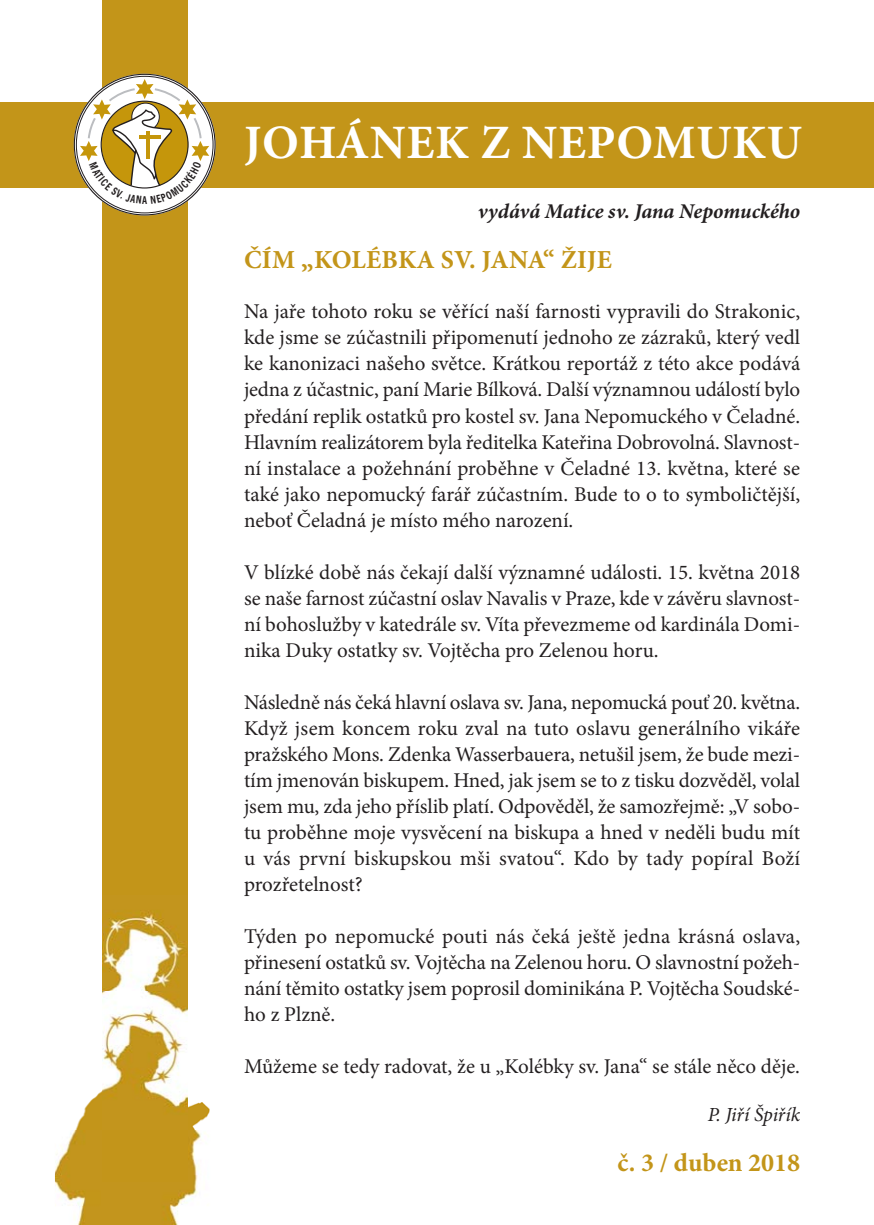
<style>
.page{position:relative;width:874px;height:1225px;background:#fff}
.page>*{position:absolute;margin:0;border:0;box-sizing:border-box;transform-origin:0 0}
.t1{font:700 48px "Minion Pro";letter-spacing:.015em;color:#fff}
.t2{font:700 26px "Minion Pro";letter-spacing:.005em;color:#c39519}
.t3{font:21px/26px "Minion Pro";color:#231f20;text-align:justify}
.t4{font:italic 700 21px "Minion Pro";color:#231f20}
.t5{font:italic 20px "Minion Pro";letter-spacing:-.01em;color:#231f20}
.t6{font:700 11px "Heidelberg Gothic CE Prop";color:#231f20;scale:.75 1}
</style>
<div class="page">
<div style="left:0;top:102px;width:873px;height:85px;background:#c39519"></div>
<div style="left:102px;top:0;width:85px;height:1181px;background:#c39519"></div>
<svg style="left:74px;top:74px;width:141px;height:141px"></svg>
<img style="left:55px;top:895px;width:155px;height:330px">
<img style="left:102px;top:1129px;width:85px;height:52px">
<svg style="left:80px;top:79px;width:129px;height:125px"></svg>
<p class="t6" style="left:142px;top:196px;width:8px">A</p>
<h1 class="t1" style="left:244px;top:114px;width:558px">JOHÁNEK Z NEPOMUKU</h1>
<p class="t4" style="left:477px;top:198px;width:324px">vydává Matice sv. Jana Nepomuckého</p>
<p class="t2" style="left:244px;top:244px;width:369px">ČÍM „KOLÉBKA SV. JANA“ ŽIJE</p>
<p class="t3" style="left:244px;top:301px;width:557px">Na jaře tohoto roku se věřící naší farnosti vypravili do Strakonic, kde jsme se zúčastnili připomenutí jednoho ze zázraků, který vedl ke kanonizaci našeho světce. Krátkou reportáž z této akce podává jedna z účastnic, paní Marie Bílková. Další významnou událostí bylo předání replik ostatků pro kostel sv. Jana Nepomuckého v Čeladné.<br>Hlavním realizátorem byla ředitelka Kateřina Dobrovolná. Slavnost - ní instalace a požehnání proběhne v Čeladné 13. května, které se také jako nepomucký farář zúčastním. Bude to o to symboličtější, neboť Čeladná je místo mého narození.</p>
<p class="t3" style="left:244px;top:561px;width:557px">V blízké době nás čekají další významné události. 15. května 2018 se naše farnost zúčastní oslav Navalis v Praze, kde v závěru slavnost - ní bohoslužby v katedrále sv. Víta převezmeme od kardinála Domi - nika Duky ostatky sv. Vojtěcha pro Zelenou horu.</p>
<p class="t3" style="left:244px;top:691px;width:557px">Následně nás čeká hlavní oslava sv. Jana, nepomucká pouť 20. května.<br>Když jsem koncem roku zval na tuto oslavu generálního vikáře pražského Mons. Zdenka Wasserbauera, netušil jsem, že bude mezi - tím jmenován biskupem. Hned, jak jsem se to z tisku dozvěděl, volal jsem mu, zda jeho příslib platí. Odpověděl, že samozřejmě: „V sobo - tu proběhne moje vysvěcení na biskupa a hned v neděli budu mít u vás první biskupskou mši svatou“. Kdo by tady popíral Boží prozřetelnost?</p>
<p class="t3" style="left:244px;top:925px;width:557px">Týden po nepomucké pouti nás čeká ještě jedna krásná oslava, přine sení ostatků sv. Vojtěcha na Zelenou horu. O slavnostní požeh - nání těmito ostatky jsem poprosil dominikána P. Vojtěcha Soudské - ho z Plzně.</p>
<p class="t3" style="left:244px;top:1055px;width:557px">Můžeme se tedy radovat, že u „Kolébky sv. Jana“ se stále něco děje.</p>
<p class="t5" style="left:707px;top:1106px;width:94px">P. Jiří Špiřík</p>
<p class="t2" style="left:617px;top:1147px;width:184px">č. 3 / duben 2018</p>
</div>
